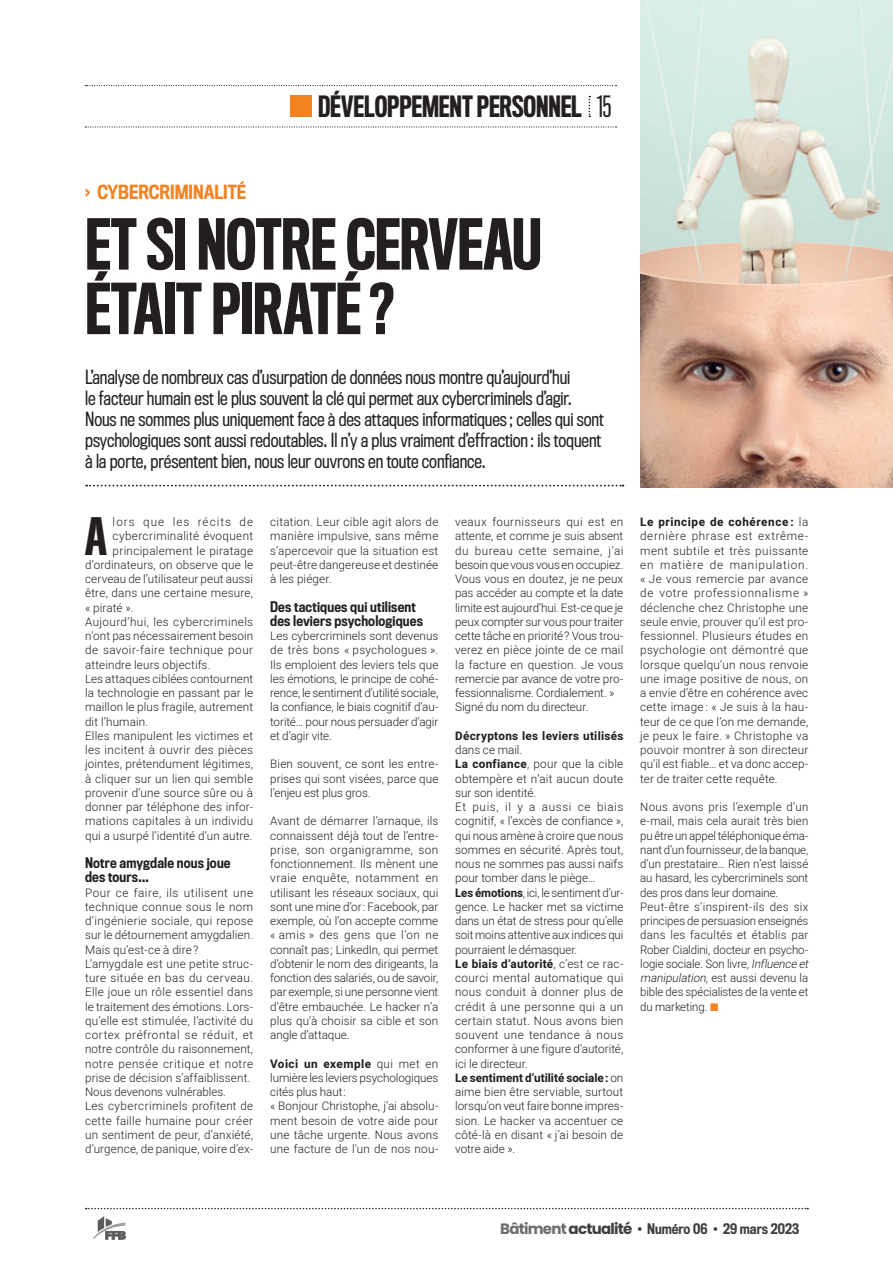
<style>
.page{position:relative;width:893px;height:1263px;background:#fff}
.page>*{position:absolute;margin:0;border:0;box-sizing:border-box;transform-origin:0 0}
.TITRE_1__article{font:500 64.5px/64.5px "Titling Gothic FB Comp";letter-spacing:-.01em;color:#231f20}
.TEXTE_lettrine__arti{font:500 47.4px "Titling Gothic FB Comp";color:#231f20}
.TITRE_droite__header{font:500 27px "Titling Gothic FB Comp";letter-spacing:-.005em;color:#231f20}
.CHAPO__article{font:18px/21px "Titling Gothic FB Cond";letter-spacing:-.005em;color:#231f20}
.SURTITRE__article{font:500 18px "Titling Gothic FB Cond";color:#f58220}
.INTERTITRE_3__articl{font:500 13.5px/14.2px "Titling Gothic FB Cond";letter-spacing:.015em;color:#231f20}
.t1{font:500 13.5px "Titling Gothic FB Cond";color:#3e3e3f}
.TEXTE__article{font:300 11.7px/14.2px "Heebo";letter-spacing:.005em;color:#231f20;text-align:justify}
.TEXTE_lettrine__arti-2{font:300 11.7px "Heebo";letter-spacing:.02em;color:#231f20}
.TEXTE__article-2{font:700 11.7px/14.2px "Heebo";letter-spacing:.025em;color:#231f20}
.TEXTE_lettrine__arti-3{font:300 11.7px "Heebo";letter-spacing:.09em;color:#231f20}
.s1{font-weight:400}
.s2{font-weight:700}
.s3{font-weight:300}
.s4{font-style:italic}
.s5{font-family:"Poppins";font-weight:700;font-size:15px;color:#6c6d70}
.s6{font-family:"Poppins";font-weight:700;font-size:15px}
.s7{font-family:"Poppins";font-weight:400;font-size:15px}
</style>
<div class="page">
<svg style="left:86px;top:1208px;width:722px;height:1px"></svg>
<svg style="left:93px;top:1216px;width:33px;height:23px"></svg>
<svg style="left:86px;top:485px;width:537px;height:1px"></svg>
<svg style="left:85px;top:126px;width:531px;height:2px"></svg>
<svg style="left:85px;top:85px;width:531px;height:1px"></svg>
<div style="left:290px;top:96px;width:21px;height:21px;background:#f58220"></div>
<svg style="left:589px;top:96px;width:1px;height:21px"></svg>
<img style="left:640px;top:0;width:253px;height:487px">
<p class="SURTITRE__article" style="left:85px;top:181px;width:162px">› CYBERCRIMINALITÉ</p>
<p class="TITRE_droite__header" style="left:318px;top:91px;width:295px">DÉVELOPPEMENT PERSONNEL <span class="s1">15</span></p>
<p class="TITRE_1__article" style="left:85px;top:214px;width:458px">ET SI NOTRE CERVEAU<br>ÉTAIT PIRATÉ?</p>
<p class="CHAPO__article" style="left:85px;top:367px;width:520px">L’analyse de nombreux cas d’usurpation de données nous montre qu’aujourd’hui<br>le facteur humain est le plus souvent la clé qui permet aux cybercriminels d’agir.<br>Nous ne sommes plus uniquement face à des attaques informatiques; celles qui sont psychologiques sont aussi redoutables. Il n’y a plus vraiment d’effraction : ils toquent à la porte, présentent bien, nous leur ouvrons en toute confiance.</p>
<p class="TEXTE_lettrine__arti" style="left:85px;top:509px;width:23px">A</p>
<p class="TEXTE_lettrine__arti-3" style="left:113px;top:514px;width:142px">lors que les récits de</p>
<p class="TEXTE_lettrine__arti-2" style="left:113px;top:528px;width:142px">cybercriminalité évoquent</p>
<p class="TEXTE_lettrine__arti-2" style="left:113px;top:542px;width:142px">principalement le piratage</p>
<p class="TEXTE_lettrine__arti-2" style="left:85px;top:557px;width:170px">d’ordinateurs, on observe que le</p>
<p class="TEXTE_lettrine__arti-2" style="left:85px;top:571px;width:170px">cerveau de l’utilisateur peut aussi</p>
<p class="TEXTE_lettrine__arti-2" style="left:85px;top:585px;width:170px">être, dans une certaine mesure,</p>
<p class="TEXTE_lettrine__arti-2" style="left:85px;top:599px;width:50px">« piraté ».</p>
<p class="TEXTE__article" style="left:85px;top:614px;width:170px">Aujourd’hui, les cybercriminels n’ont pas nécessairement besoin de savoir-faire technique pour atteindre leurs objectifs.</p>
<p class="TEXTE__article" style="left:85px;top:671px;width:170px">Les attaques ciblées contournent la technologie en passant par le maillon le plus fragile, autrement dit l’humain.</p>
<p class="TEXTE__article" style="left:85px;top:728px;width:170px">Elles manipulent les victimes et les incitent à ouvrir des pièces jointes, prétendument légitimes, à cliquer sur un lien qui semble provenir d’une source sûre ou à donner par téléphone des infor&shy;mations capitales à un individu qui a usurpé l’identité d’un autre.</p>
<p class="INTERTITRE_3__articl" style="left:85px;top:856px;width:147px">Notre amygdale nous joue des tours…</p>
<p class="TEXTE__article" style="left:85px;top:885px;width:170px">Pour ce faire, ils utilisent une technique connue sous le nom d’ingénierie sociale, qui repose sur le détournement amygdalien.<br>Mais qu’est-ce à dire?</p>
<p class="TEXTE__article" style="left:85px;top:956px;width:170px">L’amygdale est une petite struc&shy;ture située en bas du cerveau.<br>Elle joue un rôle essentiel dans le traitement des émotions. Lors&shy;qu’elle est stimulée, l’activité du cortex préfrontal se réduit, et notre contrôle du raisonnement, notre pensée critique et notre prise de décision s’affaiblissent.</p>
<p class="TEXTE__article" style="left:85px;top:1085px;width:142px">Nous devenons vulnérables.</p>
<p class="TEXTE__article" style="left:85px;top:1099px;width:170px">Les cybercriminels profitent de cette faille humaine pour créer un sentiment de peur, d’anxiété, d’urgence, de panique, voire d’ex-</p>
<p class="TEXTE__article" style="left:270px;top:515px;width:170px">citation. Leur cible agit alors de manière impulsive, sans même s’apercevoir que la situation est peut-être dangereuse et destinée à les piéger.</p>
<p class="INTERTITRE_3__articl" style="left:270px;top:600px;width:154px">Des tactiques qui utilisent des leviers psychologiques</p>
<p class="TEXTE__article" style="left:270px;top:629px;width:170px">Les cybercriminels sont devenus de très bons « psychologues ».<br>Ils emploient des leviers tels que les émotions, le principe de cohé&shy;rence, le sentiment d’utilité sociale, la confiance, le biais cognitif d’au&shy;torité… pour nous persuader d’agir et d’agir vite.</p>
<p class="TEXTE__article" style="left:270px;top:757px;width:170px">Bien souvent, ce sont les entre&shy;prises qui sont visées, parce que l’enjeu est plus gros.</p>
<p class="TEXTE__article" style="left:270px;top:814px;width:170px">Avant de démarrer l’arnaque, ils connaissent déjà tout de l’entre&shy;prise, son organigramme, son fonctionnement. Ils mènent une vraie enquête, notamment en utilisant les réseaux sociaux, qui sont une mine d’or: Facebook, par exemple, où l’on accepte comme « amis » des gens que l’on ne connaît pas; LinkedIn, qui permet d’obtenir le nom des dirigeants, la fonction des salariés, ou de savoir, par exemple, si une personne vient d’être embauchée. Le hacker n’a plus qu’à choisir sa cible et son angle d’attaque.</p>
<p class="TEXTE__article" style="left:270px;top:1056px;width:170px"><span class="s2">Voici un exemple</span> qui met en lumière les leviers psychologiques cités plus haut:</p>
<p class="TEXTE__article" style="left:270px;top:1099px;width:170px">« Bonjour Christophe, j’ai absolu&shy;ment besoin de votre aide pour une tâche urgente. Nous avons une facture de l’un de nos nou-</p>
<p class="TEXTE__article" style="left:455px;top:515px;width:170px">veaux fournisseurs qui est en attente, et comme je suis absent du bureau cette semaine, j’ai besoin que vous vous en occupiez.<br>Vous vous en doutez, je ne peux pas accéder au compte et la date limite est aujourd’hui. Est-ce que je peux compter sur vous pour traiter cette tâche en priorité? Vous trou&shy;verez en pièce jointe de ce mail la facture en question. Je vous remercie par avance de votre pro&shy;fessionnalisme. Cordialement. »</p>
<p class="TEXTE__article" style="left:455px;top:700px;width:135px">Signé du nom du directeur.</p>
<p class="TEXTE__article-2" style="left:455px;top:729px;width:170px">Décryptons les leviers utilisés <span class="s3">dans ce mail.</span></p>
<p class="TEXTE__article" style="left:455px;top:757px;width:170px"><span class="s2">La confiance</span>, pour que la cible obtempère et n’ait aucun doute sur son identité.</p>
<p class="TEXTE__article" style="left:455px;top:800px;width:170px">Et puis, il y a aussi ce biais cognitif, « l’excès de confiance », qui nous amène à croire que nous sommes en sécurité. Après tout, nous ne sommes pas aussi naïfs pour tomber dans le piège…</p>
<p class="TEXTE__article" style="left:455px;top:885px;width:170px"><span class="s2">Les émotions</span>, ici, le sentiment d’ur&shy;gence. Le hacker met sa victime dans un état de stress pour qu’elle soit moins attentive aux indices qui pourraient le démasquer.</p>
<p class="TEXTE__article" style="left:455px;top:956px;width:170px"><span class="s2">Le biais d’autorité</span>, c’est ce rac&shy;courci mental automatique qui nous conduit à donner plus de crédit à une personne qui a un certain statut. Nous avons bien souvent une tendance à nous conformer à une figure d’autorité, ici le directeur.</p>
<p class="TEXTE__article" style="left:455px;top:1070px;width:170px"><span class="s2">Le sentiment d’utilité sociale:</span> on aime bien être serviable, surtout lorsqu’on veut faire bonne impres&shy;sion. Le hacker va accentuer ce côté-là en disant « j’ai besoin de votre aide ».</p>
<p class="TEXTE__article" style="left:640px;top:515px;width:170px"><span class="s2">Le principe de cohérence :</span> la dernière phrase est extrême&shy;ment subtile et très puissante en matière de manipulation. « Je vous remercie par avance de votre professionnalisme » déclenche chez Christophe une seule envie, prouver qu'il est pro&shy;fessionnel. Plusieurs études en psychologie ont démontré que lorsque quelqu’un nous renvoie une image positive de nous, on a envie d’être en cohérence avec cette image : « Je suis à la hau&shy;teur de ce que l’on me demande, je peux le faire. » Christophe va pouvoir montrer à son directeur qu'il est fiable… et va donc accep&shy;ter de traiter cette requête.</p>
<p class="TEXTE__article" style="left:640px;top:800px;width:170px">Nous avons pris l’exemple d’un e-mail, mais cela aurait très bien pu être un appel téléphonique éma&shy;nant d’un fournisseur, de la banque, d’un prestataire… Rien n’est laissé au hasard, les cybercriminels sont des pros dans leur domaine.</p>
<p class="TEXTE__article" style="left:640px;top:899px;width:172px;text-align:left">Peut-être s’inspirent-ils des six principes de persuasion enseignés dans les facultés et établis par<br>Rober Cialdini, docteur en psycho&shy;logie sociale. Son livre, <span class="s4">Influence et manipulation</span>, est aussi devenu la bible des spécialistes de la vente et du marketing.</p>
<p class="t1" style="left:500px;top:1220px;width:300px"><span class="s5">Bâtiment</span> <span class="s6">actualité</span> <span class="s7">•</span> Numéro 06 <span class="s7">•</span> 29 mars 2023</p>
</div>
